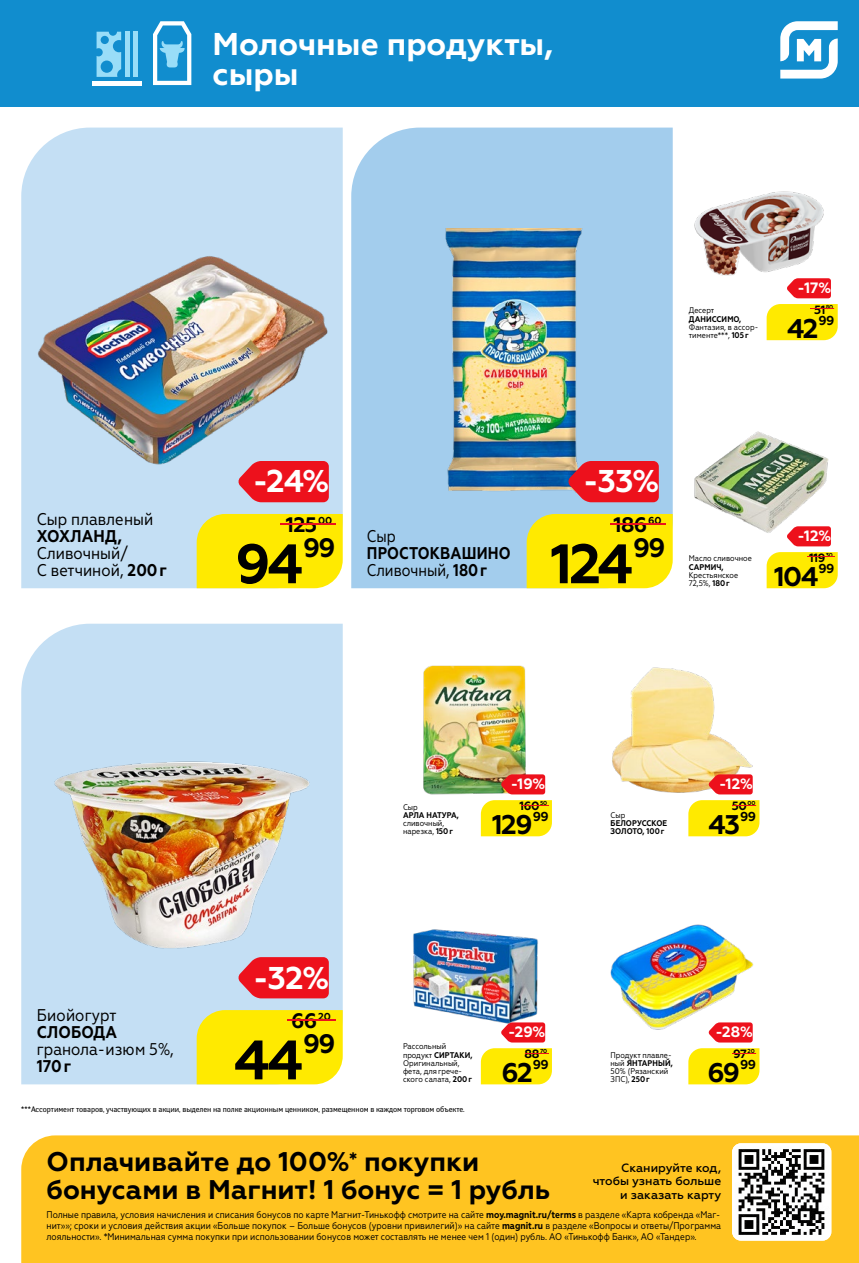
<style>
.page{position:relative;width:859px;height:1263px;background:#fff}
.page>*{position:absolute;margin:0;border:0;box-sizing:border-box;transform-origin:0 0}
.Цена_больше{font:700 55.5px "Geometria";letter-spacing:-.055em;color:#000}
.Скидка_больше{font:700 31.5px/30px "Geometria";color:#fff}
.Цена{font:700 27px/28.5px "Geometria";color:#000}
.Цена_коп_больше{font:700 26.7px "Geometria";color:#000}
.Цена_старая_больше{font:700 21px "Geometria";letter-spacing:-.03em;color:#000}
.t1{font:16.95px/17px "Geometria Narrow";color:#000}
.t2{font:700 16.95px/17px "Geometria Narrow";letter-spacing:.01em;color:#000;scale:.95 1}
.Скидка{font:700 15px "Geometria";color:#fff}
.Цена_коп{font:700 12.9px "Geometria";letter-spacing:-.04em;color:#000}
.t3{font:500 12px/13.5px "Geometria";color:#000;text-align:right}
.Цена_старая{font:700 12px "Geometria";letter-spacing:-.03em;color:#000}
.Цена_старая_коп_боль{font:700 10.05px "Geometria";color:#000}
.t4{font:9.75px/11.2px "Geometria Narrow";color:#000;text-align:justify}
.t5{font:8.25px/8.2px "Geometria Narrow";color:#000}
.t6{font:700 8.25px/8.2px "Geometria Narrow";color:#000}
.t7{font:8.1px "Yanus C";letter-spacing:-.005em;color:#000;scale:.95 1}
.Цена_старая_коп{font:700 5.7px "Geometria";letter-spacing:-.03em;color:#000}
.s1{font-weight:700}
.s2{font-weight:400}
</style>
<div class="page">
<div style="left:21px;top:128px;width:322px;height:460px;background:#c4dff4"></div>
<img style="left:31px;top:208px;width:303px;height:304px">
<svg style="left:238px;top:461px;width:91px;height:41px;background:#e92430"></svg>
<div style="left:197px;top:514px;width:146px;height:74px;background:#ffea00"></div>
<hr style="left:280px;top:523px;width:56px;height:1px;background:#ed111c">
<div style="left:21px;top:624px;width:322px;height:460px;background:#c4dff4"></div>
<img style="left:37px;top:696px;width:290px;height:290px">
<svg style="left:238px;top:957px;width:91px;height:41px;background:#e82531"></svg>
<div style="left:197px;top:1010px;width:146px;height:74px;background:#ffea00"></div>
<hr style="left:287px;top:1019px;width:49px;height:2px;background:#ed111c">
<img style="left:423px;top:665px;width:121px;height:130px">
<svg style="left:501px;top:774px;width:44px;height:20px"></svg>
<svg style="left:481px;top:800px;width:71px;height:36px;background:#fee809"></svg>
<img style="left:612px;top:667px;width:141px;height:128px">
<svg style="left:708px;top:774px;width:45px;height:20px"></svg>
<svg style="left:688px;top:800px;width:71px;height:36px;background:#fee80a"></svg>
<img style="left:610px;top:924px;width:144px;height:119px">
<svg style="left:708px;top:1022px;width:45px;height:20px"></svg>
<svg style="left:688px;top:1048px;width:71px;height:36px;background:#fee80a"></svg>
<img style="left:413px;top:929px;width:125px;height:94px">
<svg style="left:501px;top:1022px;width:44px;height:20px"></svg>
<svg style="left:481px;top:1048px;width:71px;height:36px;background:#fee809"></svg>
<div style="left:351px;top:128px;width:322px;height:460px;background:#a3cded"></div>
<img style="left:374px;top:229px;width:276px;height:263px">
<svg style="left:568px;top:461px;width:91px;height:41px;background:#e5202c"></svg>
<div style="left:527px;top:514px;width:146px;height:74px;background:#ffea00"></div>
<hr style="left:610px;top:523px;width:56px;height:1px;background:#ed111c">
<img style="left:694px;top:431px;width:136px;height:116px">
<svg style="left:787px;top:526px;width:44px;height:20px"></svg>
<svg style="left:767px;top:552px;width:71px;height:36px;background:#fee809"></svg>
<img style="left:694px;top:191px;width:133px;height:108px">
<svg style="left:787px;top:278px;width:44px;height:20px"></svg>
<div style="left:767px;top:304px;width:71px;height:36px;background:#ffea00"></div>
<div style="left:21px;top:1135px;width:838px;height:128px;background:#ffc421"></div>
<img style="left:732px;top:1143px;width:99px;height:97px">
<div style="left:0;top:0;width:859px;height:106px;background:#118dce"></div>
<svg style="left:153px;top:21px;width:38px;height:64px"></svg>
<hr style="left:92px;top:81px;width:50px;height:4px;background:#fff">
<hr style="left:125px;top:32px;width:4px;height:45px;background:#99ddf8">
<div style="left:133px;top:32px;width:5px;height:45px;background:#99ddf8"></div>
<svg style="left:97px;top:32px;width:24px;height:45px"></svg>
<svg style="left:780px;top:21px;width:58px;height:58px"></svg>
<p class="Скидка_больше" style="left:213px;top:29px;width:342px">Молочные продукты, сыры</p>
<p class="t1" style="left:37px;top:510px;width:132px">Сыр плавленый<br><span class="s1">ХОХЛАНД,<br></span>Сливочный/<br>С ветчиной, <span class="s1">200 г</span></p>
<p class="t5" style="left:689px;top:306px;width:71px">Десерт<br><span class="s1">ДАНИССИМО,<br></span>Фантазия, в ассор&shy;тименте***, <span class="s1">105 г</span></p>
<p class="Скидка" style="left:797px;top:278px;width:35px">-17%</p>
<p class="Цена_старая" style="left:814px;top:302px;width:13px">51</p>
<p class="Цена_старая_коп" style="left:826px;top:304px;width:9px">80</p>
<p class="Цена" style="left:787px;top:314px;width:33px">42</p>
<p class="Цена_коп" style="left:818px;top:313px;width:18px">99</p>
<p class="Скидка_больше" style="left:253px;top:467px;width:78px">-24%</p>
<p class="Цена_старая_больше" style="left:286px;top:512px;width:33px">125</p>
<p class="Цена_старая_коп_боль" style="left:318px;top:515px;width:15px">00</p>
<p class="Цена_больше" style="left:235px;top:531px;width:69px">94</p>
<p class="Цена_коп_больше" style="left:303px;top:531px;width:34px">99</p>
<p class="t2" style="left:367px;top:527px;width:153px"><span class="s2">Сыр<br></span>ПРОСТОКВАШИНО<br><span class="s2">Сливочный,</span> 180 г</p>
<p class="Скидка_больше" style="left:583px;top:467px;width:78px">-33%</p>
<p class="Цена_старая_больше" style="left:614px;top:512px;width:35px">186</p>
<p class="Цена_старая_коп_боль" style="left:648px;top:515px;width:15px">60</p>
<p class="Цена_больше" style="left:550px;top:531px;width:84px">124</p>
<p class="Цена_коп_больше" style="left:633px;top:531px;width:34px">99</p>
<p class="t5" style="left:689px;top:554px;width:64px">Масло сливочное<br><span class="s1">САРМИЧ,<br></span>Крестьянское<br>72,5%, <span class="s1">180 г</span></p>
<p class="Скидка" style="left:797px;top:526px;width:35px">-12%</p>
<p class="Цена_старая" style="left:809px;top:550px;width:18px">119</p>
<p class="Цена_старая_коп" style="left:826px;top:552px;width:9px">30</p>
<p class="Цена" style="left:774px;top:562px;width:46px">104</p>
<p class="Цена_коп" style="left:818px;top:561px;width:18px">99</p>
<p class="t1" style="left:37px;top:1006px;width:138px">Биойогурт<br><span class="s1">СЛОБОДА </span>гранола-изюм 5%,<br><span class="s1">170 г</span></p>
<p class="Скидка_больше" style="left:253px;top:963px;width:78px">-32%</p>
<p class="Цена_старая_больше" style="left:291px;top:1008px;width:28px">66</p>
<p class="Цена_старая_коп_боль" style="left:318px;top:1011px;width:14px">20</p>
<p class="Цена_больше" style="left:234px;top:1027px;width:71px">44</p>
<p class="Цена_коп_больше" style="left:303px;top:1027px;width:34px">99</p>
<p class="t5" style="left:403px;top:802px;width:57px">Сыр<br><span class="s1">АРЛА НАТУРА, </span>сливочный, нарезка, <span class="s1">150 г</span></p>
<p class="Скидка" style="left:511px;top:775px;width:36px">-19%</p>
<p class="Цена_старая" style="left:519px;top:798px;width:22px">160</p>
<p class="Цена_старая_коп" style="left:540px;top:800px;width:9px">50</p>
<p class="Цена" style="left:492px;top:810px;width:42px">129</p>
<p class="Цена_коп" style="left:533px;top:809px;width:18px">99</p>
<p class="t6" style="left:610px;top:811px;width:58px"><span class="s2">Сыр<br></span>БЕЛОРУССКОЕ<br>ЗОЛОТО, 100 г</p>
<p class="Скидка" style="left:719px;top:775px;width:35px">-12%</p>
<p class="Цена_старая" style="left:732px;top:798px;width:17px">50</p>
<p class="Цена_старая_коп" style="left:747px;top:800px;width:9px">00</p>
<p class="Цена" style="left:708px;top:810px;width:33px">43</p>
<p class="Цена_коп" style="left:740px;top:809px;width:18px">99</p>
<p class="t5" style="left:403px;top:1042px;width:71px">Рассольный продукт <span class="s1">СИРТАКИ,<br></span>Оригинальный, фета, для грече&shy;ского салата, <span class="s1">200 г</span></p>
<p class="Скидка" style="left:508px;top:1023px;width:39px">-29%</p>
<p class="Цена_старая" style="left:525px;top:1046px;width:16px">88</p>
<p class="Цена_старая_коп" style="left:540px;top:1048px;width:9px">70</p>
<p class="Цена" style="left:501px;top:1058px;width:33px">62</p>
<p class="Цена_коп" style="left:533px;top:1057px;width:18px">99</p>
<p class="t5" style="left:610px;top:1050px;width:64px">Продукт плавле&shy;ный <span class="s1">ЯНТАРНЫЙ,<br></span>50% (Рязанский<br>ЗПС), <span class="s1">250 г</span></p>
<p class="Скидка" style="left:715px;top:1023px;width:39px">-28%</p>
<p class="Цена_старая" style="left:733px;top:1046px;width:15px">97</p>
<p class="Цена_старая_коп" style="left:747px;top:1048px;width:9px">20</p>
<p class="Цена" style="left:707px;top:1058px;width:34px">69</p>
<p class="Цена_коп" style="left:740px;top:1057px;width:18px">99</p>
<p class="t7" style="left:21px;top:1104px;width:468px">***Ассортимент товаров, участвующих в акции, выделен на полке акционным ценником, размещенном в каждом торговом объекте.</p>
<h3 class="Цена" style="left:47px;top:1147px;width:505px">Оплачивайте до 100%<sup>*</sup> покупки бонусами в Магнит! 1 бонус = 1 рубль</h3>
<p class="t3" style="left:593px;top:1161px;width:130px">Сканируйте код, чтобы узнать больше и заказать карту</p>
<p class="t4" style="left:47px;top:1208px;width:676px">Полные правила, условия начисления и списания бонусов по карте Магнит-Тинькофф смотрите на сайте <span class="s1">moy.magnit.ru/terms</span> в разделе «Карта кобренда «Маг&shy;нит»»; сроки и условия действия акции «Больше покупок – Больше бонусов (уровни привилегий)» на сайте <span class="s1">magnit.ru</span> в разделе «Вопросы и ответы/Программа лояльности». *Минимальная сумма покупки при использовании бонусов может составлять не менее чем 1 (один) рубль. АО «Тинькофф Банк», АО «Тандер».</p>
</div>
